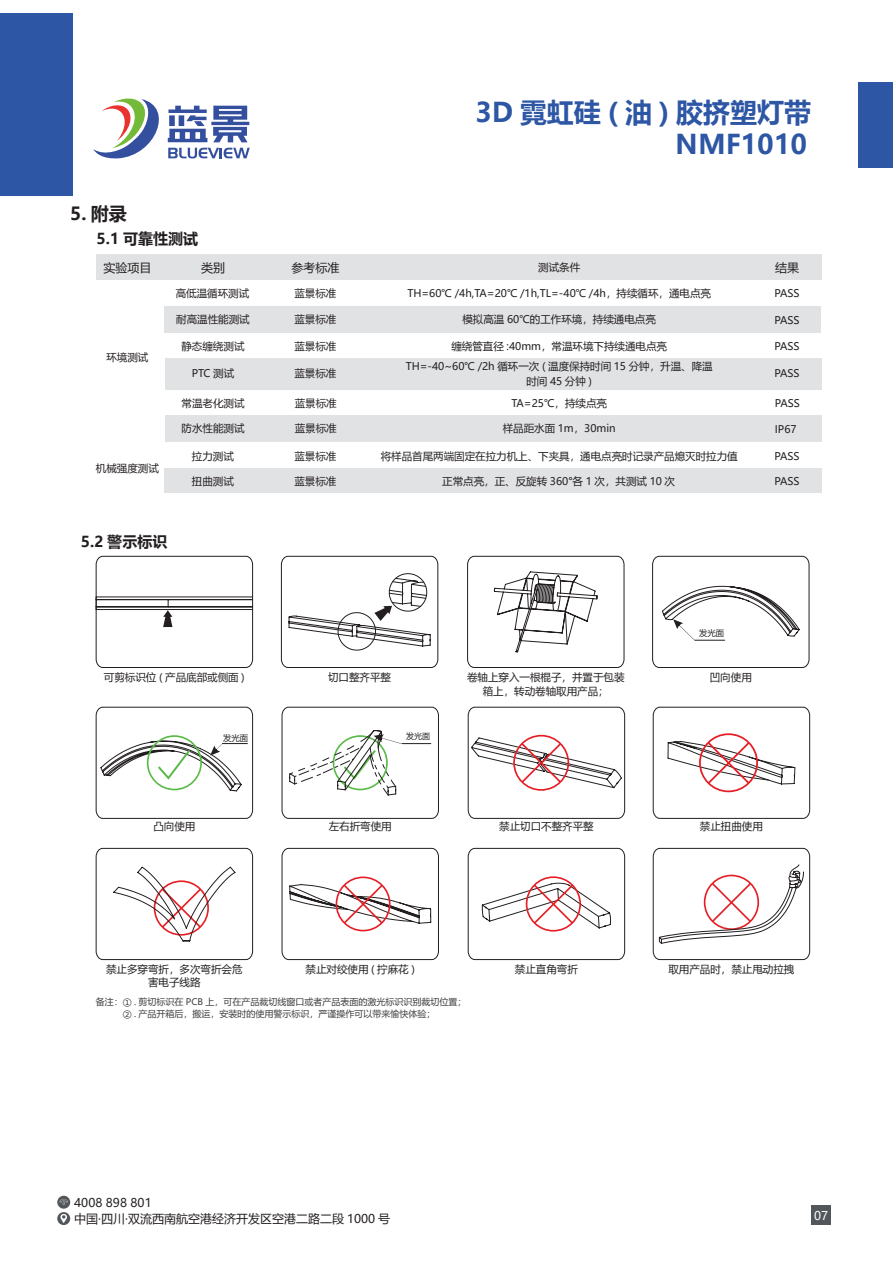
<style>
.page{position:relative;width:893px;height:1263px;background:#fff}
.page>*{position:absolute;margin:0;border:0;box-sizing:border-box;transform-origin:0 0}
.t1{font:700 27px/32.4px "Microsoft Ya Hei";color:#2d56a5;text-align:right}
.t2{font:700 18px "Microsoft Ya Hei";color:#231f20}
.t3{font:700 15px "Microsoft Ya Hei";color:#231f20}
.t4{font:12px/16.2px "Microsoft Ya Hei";color:#231f20}
.t5{font:12px "Microsoft Ya Hei";color:#fff}
.t6{font:10.5px "Microsoft Ya Hei";color:#231f20}
.t7{font:9px/12px "Microsoft Ya Hei";color:#3e3e3f;text-align:center}
.t8{font:8.4px "Microsoft Ya Hei";color:#231f20}
.t9{font:8.25px "Microsoft Ya Hei";color:#231f20}
.t10{font:8.1px "Microsoft Ya Hei";color:#231f20}
</style>
<div class="page">
<div style="left:0;top:13px;width:73px;height:182px;background:#2d56a5"></div>
<div style="left:859px;top:83px;width:34px;height:85px;background:#2d56a5"></div>
<svg style="left:57px;top:1196px;width:13px;height:13px"></svg>
<svg style="left:60px;top:1199px;width:8px;height:6px"></svg>
<svg style="left:57px;top:1212px;width:13px;height:13px"></svg>
<svg style="left:60px;top:1214px;width:7px;height:9px"></svg>
<div style="left:811px;top:1206px;width:20px;height:19px;background:#53565a"></div>
<svg style="left:96px;top:556px;width:157px;height:112px"></svg>
<svg style="left:281px;top:556px;width:157px;height:112px"></svg>
<svg style="left:467px;top:556px;width:157px;height:112px"></svg>
<svg style="left:652px;top:556px;width:157px;height:112px"></svg>
<svg style="left:93px;top:98px;width:157px;height:61px"></svg>
<svg style="left:96px;top:707px;width:157px;height:112px"></svg>
<svg style="left:282px;top:707px;width:157px;height:112px"></svg>
<svg style="left:468px;top:707px;width:157px;height:112px"></svg>
<svg style="left:653px;top:707px;width:157px;height:112px"></svg>
<svg style="left:96px;top:848px;width:157px;height:112px"></svg>
<svg style="left:282px;top:848px;width:157px;height:112px"></svg>
<svg style="left:468px;top:848px;width:157px;height:112px"></svg>
<svg style="left:653px;top:848px;width:157px;height:112px"></svg>
<div style="left:164px;top:469px;width:658px;height:24px;background:#e1e2e4"></div>
<div style="left:164px;top:307px;width:657px;height:26px;background:#e1e2e4"></div>
<div style="left:96px;top:255px;width:726px;height:25px;background:#e1e2e4"></div>
<div style="left:165px;top:358px;width:657px;height:32px;background:#e1e2e4"></div>
<div style="left:165px;top:415px;width:657px;height:26px;background:#e1e2e4"></div>
<h2 class="t2" style="left:70px;top:201px;width:58px">5. 附录</h2>
<h3 class="t3" style="left:97px;top:228px;width:103px">5.1 可靠性测试</h3>
<h1 class="t1" style="left:475px;top:95px;width:337px">3D 霓虹硅 ( 油 ) 胶挤塑灯带<br>NMF1010</h1>
<p class="t4" style="left:103px;top:259px;width:49px">实验项目</p>
<p class="t4" style="left:201px;top:259px;width:25px">类别</p>
<p class="t4" style="left:291px;top:259px;width:49px">参考标准</p>
<p class="t6" style="left:538px;top:260px;width:43px">测试条件</p>
<p class="t6" style="left:106px;top:350px;width:43px">环境测试</p>
<p class="t6" style="left:176px;top:286px;width:75px">高低温循环测试</p>
<p class="t6" style="left:294px;top:286px;width:43px">蓝景标准</p>
<p class="t6" style="left:176px;top:313px;width:75px">耐高温性能测试</p>
<p class="t6" style="left:294px;top:313px;width:43px">蓝景标准</p>
<p class="t6" style="left:462px;top:313px;width:195px">模拟高温 60℃的工作环境，持续通电点亮</p>
<p class="t6" style="left:181px;top:339px;width:64px">静态缠绕测试</p>
<p class="t6" style="left:294px;top:339px;width:43px">蓝景标准</p>
<p class="t6" style="left:451px;top:339px;width:217px">缠绕管直径 :40mm，常温环境下持续通电点亮</p>
<p class="t6" style="left:407px;top:286px;width:305px">TH=60℃ /4h,TA=20℃ /1h,TL=-40℃ /4h，持续循环，通电点亮</p>
<p class="t6" style="left:192px;top:367px;width:44px">PTC 测试</p>
<p class="t6" style="left:294px;top:367px;width:43px">蓝景标准</p>
<p class="t6" style="left:406px;top:359px;width:309px">TH=-40~60℃ /2h 循环一次 ( 温度保持时间 15 分钟，升温、降温</p>
<p class="t6" style="left:526px;top:374px;width:67px">时间 45 分钟 )</p>
<p class="t4" style="left:775px;top:259px;width:25px">结果</p>
<p class="t6" style="left:774px;top:286px;width:27px">PASS</p>
<p class="t6" style="left:774px;top:313px;width:27px">PASS</p>
<p class="t6" style="left:774px;top:339px;width:27px">PASS</p>
<p class="t6" style="left:774px;top:367px;width:27px">PASS</p>
<p class="t6" style="left:295px;top:396px;width:43px">蓝景标准</p>
<p class="t6" style="left:775px;top:396px;width:27px">PASS</p>
<p class="t6" style="left:181px;top:396px;width:64px">常温老化测试</p>
<p class="t6" style="left:511px;top:396px;width:97px">TA=25℃，持续点亮</p>
<p class="t6" style="left:96px;top:461px;width:64px">机械强度测试</p>
<p class="t6" style="left:181px;top:421px;width:64px">防水性能测试</p>
<p class="t6" style="left:295px;top:421px;width:43px">蓝景标准</p>
<p class="t6" style="left:503px;top:421px;width:115px">样品距水面 1m，30min</p>
<p class="t6" style="left:775px;top:422px;width:23px">IP67</p>
<p class="t6" style="left:192px;top:449px;width:43px">拉力测试</p>
<p class="t6" style="left:294px;top:449px;width:43px">蓝景标准</p>
<p class="t6" style="left:381px;top:449px;width:358px">将样品首尾两端固定在拉力机上、下夹具，通电点亮时记录产品熄灭时拉力值</p>
<p class="t6" style="left:192px;top:474px;width:43px">扭曲测试</p>
<p class="t6" style="left:294px;top:474px;width:43px">蓝景标准</p>
<p class="t6" style="left:442px;top:474px;width:234px">正常点亮，正、反旋转 360°各 1 次，共测试 10 次</p>
<p class="t6" style="left:774px;top:449px;width:27px">PASS</p>
<p class="t6" style="left:774px;top:474px;width:27px">PASS</p>
<h3 class="t3" style="left:81px;top:531px;width:88px">5.2 警示标识</h3>
<p class="t9" style="left:699px;top:627px;width:27px">发光面</p>
<p class="t6" style="left:104px;top:670px;width:142px">可剪标识位 ( 产品底部或侧面 )</p>
<p class="t6" style="left:328px;top:670px;width:64px">切口整齐平整</p>
<p class="t6" style="left:467px;top:670px;width:159px">卷轴上穿入一根棍子，并置于包装</p>
<p class="t6" style="left:710px;top:670px;width:43px">凹向使用</p>
<p class="t6" style="left:483px;top:684px;width:127px">箱上，转动卷轴取用产品；</p>
<p class="t8" style="left:223px;top:733px;width:27px">发光面</p>
<p class="t10" style="left:406px;top:731px;width:26px">发光面</p>
<p class="t6" style="left:153px;top:820px;width:43px">凸向使用</p>
<p class="t6" style="left:329px;top:820px;width:64px">左右折弯使用</p>
<p class="t6" style="left:499px;top:820px;width:96px">禁止切口不整齐平整</p>
<p class="t6" style="left:700px;top:820px;width:64px">禁止扭曲使用</p>
<p class="t6" style="left:106px;top:962px;width:138px">禁止多穿弯折，多次弯折会危</p>
<p class="t6" style="left:306px;top:962px;width:111px">禁止对绞使用 ( 拧麻花 )</p>
<p class="t6" style="left:515px;top:962px;width:64px">禁止直角弯折</p>
<p class="t6" style="left:148px;top:975px;width:54px">害电子线路</p>
<p class="t7" style="left:96px;top:996px;width:372px">备注：① . 剪切标识在 PCB 上，可在产品裁切线窗口或者产品表面的激光标识识别裁切位置；<br>② . 产品开箱后，搬运，安装时的使用警示标识，严谨操作可以带来愉快体验；</p>
<p class="t4" style="left:74px;top:1194px;width:317px">4008 898 801<br>中国·四川·双流西南航空港经济开发区空港二路二段 1000 号</p>
<p class="t6" style="left:668px;top:962px;width:128px">取用产品时，禁止甩动拉拽</p>
<p class="t5" style="left:814px;top:1207px;width:16px">07</p>
</div>
